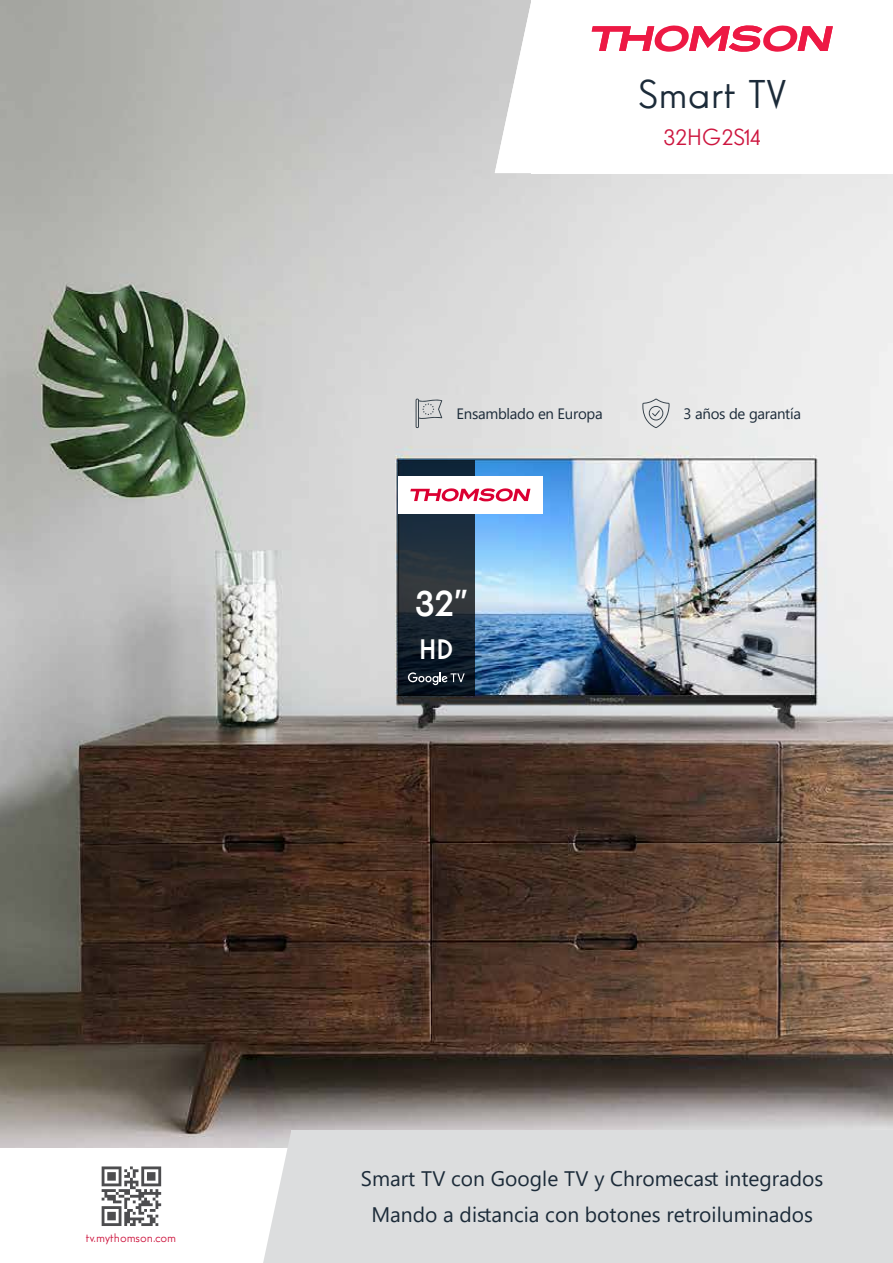
<style>
.page{position:relative;width:893px;height:1263px;background:#fff}
.page>*{position:absolute;margin:0;border:0;box-sizing:border-box;transform-origin:0 0}
.t1{font:39px "Windlesham Pro";color:#1c2b39}
.t2{font:500 36.45px "Windlesham Pro";color:#fff}
.t3{font:500 27.3px "Windlesham Pro";color:#fff}
.t4{font:22.5px "Windlesham Pro";color:#cd163f}
.t5{font:21px/36px "Segoe UI";color:#1c2b39;text-align:center}
.t6{font:15px "Segoe UI";letter-spacing:-.02em;color:#1c2b39}
.t7{font:12px "Windlesham Pro";color:#cd163f}
</style>
<div class="page">
<img style="left:0;top:0;width:893px;height:1148px">
<svg style="left:102px;top:1166px;width:59px;height:60px"></svg>
<svg style="left:398px;top:460px;width:77px;height:235px;background:#1c2934"></svg>
<div style="left:398px;top:476px;width:145px;height:38px;background:#fff"></div>
<svg style="left:410px;top:488px;width:120px;height:13px"></svg>
<svg style="left:408px;top:672px;width:57px;height:13px"></svg>
<div style="left:291px;top:1130px;width:602px;height:133px;background:#dcddde"></div>
<svg style="left:263px;top:1130px;width:28px;height:133px"></svg>
<div style="left:531px;top:0;width:362px;height:173px;background:#fff"></div>
<svg style="left:592px;top:25px;width:241px;height:27px"></svg>
<svg style="left:495px;top:0;width:36px;height:173px"></svg>
<svg style="left:416px;top:399px;width:26px;height:29px"></svg>
<svg style="left:642px;top:398px;width:28px;height:30px"></svg>
<h1 class="t1" style="left:638px;top:68px;width:150px">Smart TV</h1>
<p class="t4" style="left:664px;top:122px;width:98px">32HG S2 14</p>
<p class="t6" style="left:457px;top:399px;width:148px">Ensamblado en Europa</p>
<h2 class="t2" style="left:415px;top:579px;width:54px">32“</h2>
<h3 class="t3" style="left:419px;top:630px;width:36px">HD</h3>
<p class="t6" style="left:684px;top:399px;width:119px">3 años de garantía</p>
<p class="t7" style="left:86px;top:1229px;width:92px">tv.mythomson.com</p>
<p class="t5" style="left:361px;top:1159px;width:464px">Smart TV con Google TV y Chromecast integrados<br>Mando a distancia con botones retroiluminados</p>
</div>
